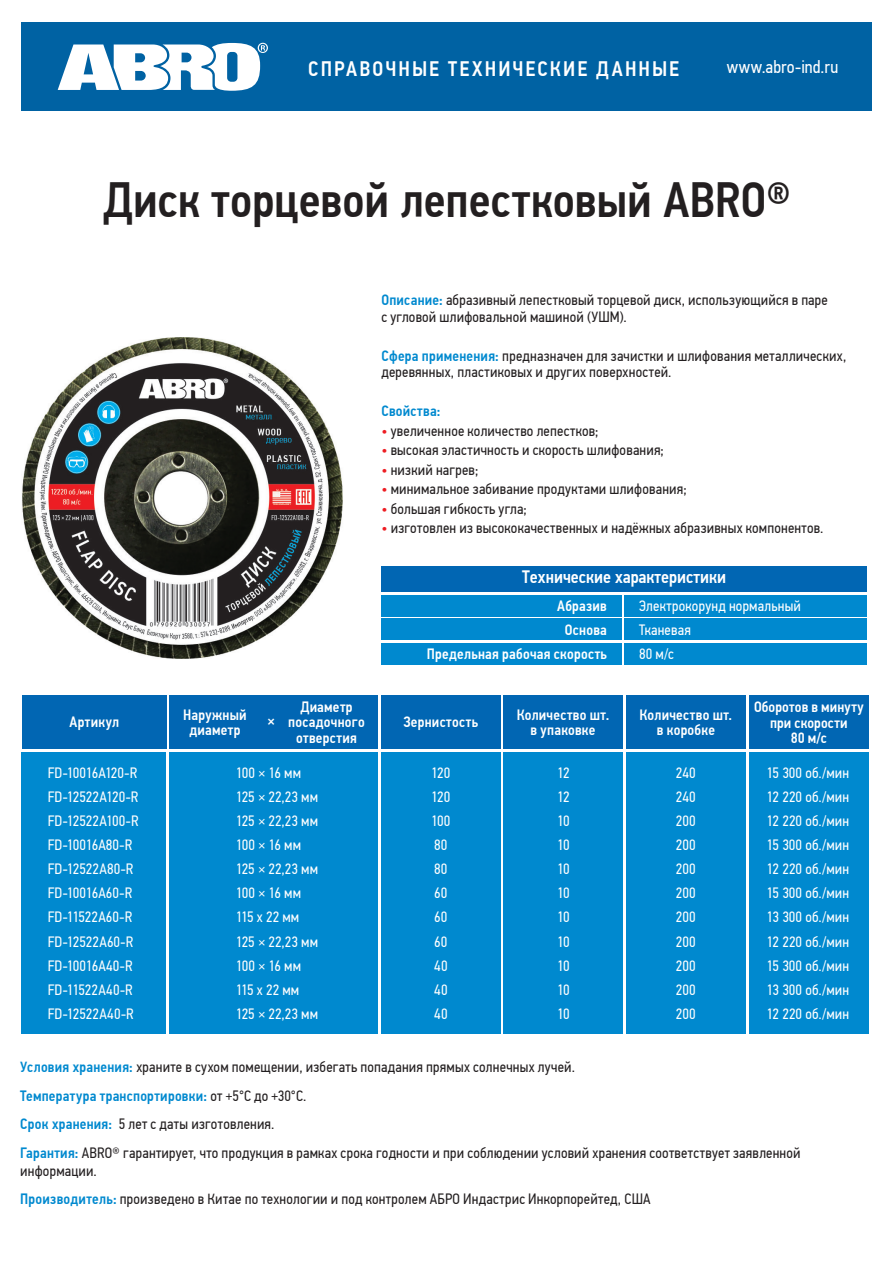
<style>
.page{position:relative;width:893px;height:1263px;background:#fff}
.page>*{position:absolute;margin:0;border:0;box-sizing:border-box;transform-origin:0 0}
.t1{font:500 49.5px "PF Din Text Cond Pro";color:#231f20}
.t2{font:500 21px "PF Din Text Cond Pro";letter-spacing:.095em;color:#fff}
.t3{font:500 18px "PF Din Text Cond Pro";color:#fff}
.t4{font:18px "PF Din Text Cond Pro";letter-spacing:.005em;color:#fff}
.t5{font:15px/28.5px "PF Din Text Cond Pro";letter-spacing:.015em;color:#231f20}
.t6{font:15px/24.2px "PF Din Text Cond Pro";letter-spacing:.005em;color:#fff}
.t7{font:500 15px/15.1px "PF Din Text Cond Pro";letter-spacing:.015em;color:#fff;text-align:center}
.t8{font:500 15px "PF Din Text Cond Pro";letter-spacing:.015em;color:#0089cf}
.s1{font-weight:500;color:#0089cf}
.s2{color:#ee1d23}
</style>
<div class="page">
<div style="left:21px;top:22px;width:851px;height:89px;background:#0062a3"></div>
<svg style="left:58px;top:43px;width:210px;height:48px"></svg>
<div style="left:22px;top:695px;width:145px;height:54px;background:#0166b3"></div>
<div style="left:169px;top:695px;width:209px;height:54px;background:#0166b3"></div>
<div style="left:381px;top:695px;width:119px;height:54px;background:#0166b3"></div>
<div style="left:503px;top:695px;width:119px;height:54px;background:#0166b3"></div>
<div style="left:21px;top:752px;width:145px;height:281px;background:#0089cf"></div>
<div style="left:169px;top:752px;width:209px;height:281px;background:#0089cf"></div>
<div style="left:381px;top:752px;width:119px;height:281px;background:#0089cf"></div>
<div style="left:503px;top:752px;width:119px;height:281px;background:#0089cf"></div>
<div style="left:626px;top:695px;width:119px;height:54px;background:#0166b3"></div>
<div style="left:626px;top:752px;width:119px;height:281px;background:#0089cf"></div>
<div style="left:749px;top:695px;width:119px;height:54px;background:#0166b3"></div>
<div style="left:749px;top:752px;width:119px;height:281px;background:#0089cf"></div>
<img style="left:22px;top:337px;width:321px;height:322px">
<div style="left:624px;top:595px;width:243px;height:22px;background:#0089cf"></div>
<div style="left:624px;top:643px;width:243px;height:22px;background:#0089cf"></div>
<div style="left:381px;top:566px;width:486px;height:26px;background:#0166b3"></div>
<div style="left:624px;top:618px;width:243px;height:22px;background:#0089cf"></div>
<div style="left:381px;top:595px;width:241px;height:22px;background:#0089cf"></div>
<div style="left:381px;top:643px;width:241px;height:22px;background:#0089cf"></div>
<div style="left:381px;top:618px;width:241px;height:22px;background:#0089cf"></div>
<h2 class="t2" style="left:308px;top:57px;width:372px">СПРАВОЧНЫЕ ТЕХНИЧЕСКИЕ ДАННЫЕ</h2>
<p class="t4" style="left:727px;top:57px;width:113px">www.abro-ind.ru</p>
<h1 class="t1" style="left:103px;top:170px;width:690px">Диск торцевой лепестковый ABRO®</h1>
<p class="t5" style="left:381px;top:292px;width:448px;line-height:16.5px"><span class="s1">Описание:</span> абразивный лепестковый торцевой диск, использующийся в паре с угловой шлифовальной машиной (УШМ).</p>
<p class="t5" style="left:381px;top:347px;width:467px;line-height:16.5px"><span class="s1">Сфера применения:</span> предназначен для зачистки и шлифования металлических, деревянных, пластиковых и других поверхностей.</p>
<p class="t8" style="left:381px;top:402px;width:61px">Свойства:</p>
<p class="t5" style="left:381px;top:416px;width:219px"><span class="s2">•</span> увеличенное количество лепестков;</p>
<p class="t5" style="left:381px;top:436px;width:284px"><span class="s2">•</span> высокая эластичность и скорость шлифования;</p>
<p class="t5" style="left:381px;top:455px;width:98px"><span class="s2">•</span> низкий нагрев;</p>
<p class="t5" style="left:381px;top:475px;width:307px"><span class="s2">•</span> минимальное забивание продуктами шлифования;</p>
<p class="t5" style="left:381px;top:494px;width:147px"><span class="s2">•</span> большая гибкость угла;</p>
<p class="t5" style="left:381px;top:514px;width:444px"><span class="s2">•</span> изготовлен из высококачественных и надёжных абразивных компонентов.</p>
<p class="t3" style="left:522px;top:566px;width:205px">Технические характеристики</p>
<p class="t7" style="left:427px;top:594px;width:182px;line-height:24px;text-align:right">Абразив<br>Основа<br>Предельная рабочая скорость</p>
<p class="t6" style="left:639px;top:593px;width:163px">Электрокорунд нормальный<br>Тканевая<br>80 м/с</p>
<p class="t7" style="left:69px;top:715px;width:51px">Артикул</p>
<p class="t7" style="left:403px;top:715px;width:76px">Зернистость</p>
<p class="t7" style="left:517px;top:707px;width:94px">Количество шт. в упаковке</p>
<p class="t7" style="left:640px;top:707px;width:94px">Количество шт. в коробке</p>
<p class="t7" style="left:754px;top:700px;width:111px">Оборотов в минуту при скорости<br>80 м/с</p>
<p class="t7" style="left:288px;top:700px;width:78px">Диаметр посадочного отверстия</p>
<p class="t7" style="left:183px;top:707px;width:65px">Наружный диаметр</p>
<p class="t7" style="left:267px;top:713px;width:9px">×</p>
<p class="t6" style="left:48px;top:760px;width:92px">FD-10016A120-R<br>FD-12522A120-R<br>FD-12522A100-R<br>FD-10016A80-R<br>FD-12522A80-R<br>FD-10016A60-R<br>FD-11522A60-R<br>FD-12522A60-R<br>FD-10016A40-R<br>FD-11522A40-R<br>FD-12522A40-R</p>
<p class="t6" style="left:236px;top:760px;width:84px">100 × 16 мм<br>125 × 22,23 мм<br>125 × 22,23 мм<br>100 × 16 мм<br>125 × 22,23 мм<br>100 × 16 мм<br>115 х 22 мм<br>125 × 22,23 мм<br>100 × 16 мм<br>115 х 22 мм<br>125 × 22,23 мм</p>
<p class="t6" style="left:431px;top:760px;width:21px">120<br>120<br>100<br>80<br>80<br>60<br>60<br>60<br>40<br>40<br>40</p>
<p class="t6" style="left:557px;top:760px;width:14px;text-align:justify">12<br>12<br>10<br>10<br>10<br>10<br>10<br>10<br>10<br>10<br>10</p>
<p class="t6" style="left:676px;top:760px;width:22px;text-align:justify">240<br>240<br>200<br>200<br>200<br>200<br>200<br>200<br>200<br>200<br>200</p>
<p class="t6" style="left:767px;top:760px;width:84px;text-align:justify">15 300 об./мин 12 220 об./мин 12 220 об./мин 15 300 об./мин 12 220 об./мин 15 300 об./мин 13 300 об./мин 12 220 об./мин 15 300 об./мин 13 300 об./мин 12 220 об./мин</p>
<p class="t5" style="left:20px;top:1053px;width:782px"><span class="s1">Условия хранения:</span> храните в сухом помещении, избегать попадания прямых солнечных лучей.<br><span class="s1">Температура транспортировки:</span> от +5°С до +30°С.<br><span class="s1">Срок хранения:</span> 5 лет с даты изготовления.<br><span class="s1">Гарантия:</span> ABRO® гарантирует, что продукция в рамках срока годности и при соблюдении условий хранения соответствует заявленной</p>
<p class="t5" style="left:20px;top:1156px;width:632px">информации.<br><span class="s1">Производитель:</span> произведено в Китае по технологии и под контролем АБРО Индастрис Инкорпорейтед, США</p>
</div>
